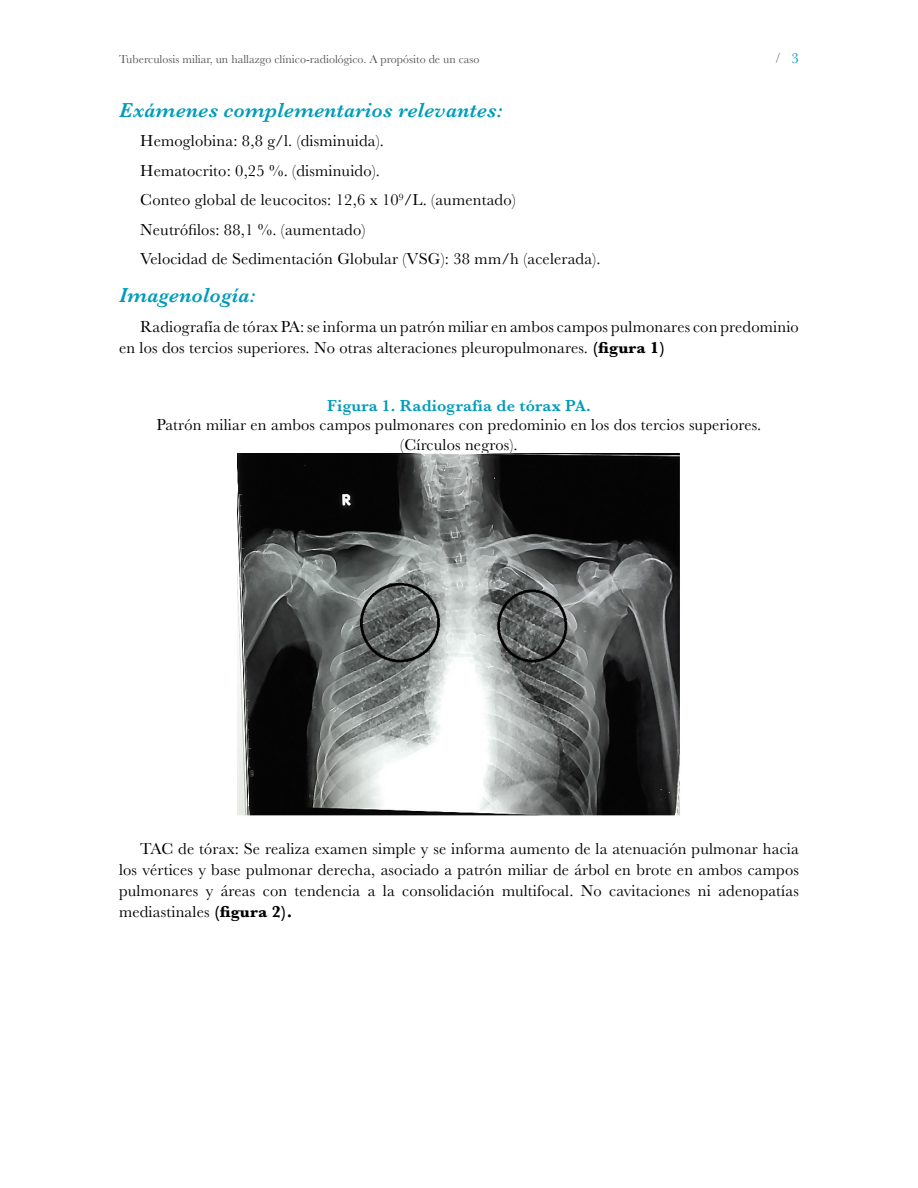
<style>
.page{position:relative;width:918px;height:1188px;background:#fff}
.page>*{position:absolute;margin:0;border:0;box-sizing:border-box;transform-origin:0 0}
.Titulo_2{font:italic 600 21px "Baskerville";letter-spacing:.01em;color:#009cb9}
.Texto_general{font:16.5px/21px "Baskerville";letter-spacing:.01em;color:#000}
.Titulo_tabla{font:16.5px/19.8px "Baskerville";letter-spacing:.01em;color:#000;text-align:center}
.Titulo_tabla_color{font:600 16.5px "Baskerville";letter-spacing:.01em;color:#009cb9}
.t1{font:15px "Baskerville";color:#009cb9}
.t2{font:12px "Baskerville";color:#575756}
.s1{font-weight:700}
</style>
<div class="page">
<svg style="left:776px;top:53px;width:4px;height:10px"></svg>
<img style="left:237px;top:453px;width:443px;height:363px">
<p class="t2" style="left:119px;top:52px;width:362px">Tuberculosis miliar, un hallazgo clínico-radiológico. A propósito de un caso</p>
<p class="t1" style="left:791px;top:49px;width:9px">3</p>
<p class="Titulo_2" style="left:119px;top:96px;width:385px">Exámenes complementarios relevantes:</p>
<p class="Texto_general" style="left:140px;top:131px;width:245px">Hemoglobina: 8,8 g/l. (disminuida).</p>
<p class="Texto_general" style="left:140px;top:160px;width:241px">Hematocrito: 0,25 %. (disminuido).</p>
<p class="Texto_general" style="left:140px;top:190px;width:377px">Conteo global de leucocitos: 12,6 x 10<sup>9</sup>/L. (aumentado)</p>
<p class="Texto_general" style="left:140px;top:219px;width:227px">Neutrófilos: 88,1 %. (aumentado)</p>
<p class="Texto_general" style="left:140px;top:249px;width:462px">Velocidad de Sedimentación Globular (VSG): 38 mm/h (acelerada).</p>
<p class="Titulo_2" style="left:119px;top:281px;width:138px">Imagenología:</p>
<p class="Texto_general" style="left:119px;top:316px;width:681px;text-indent:21px">Radiografía de tórax PA: se informa un patrón miliar en ambos campos pulmonares con predominio en los dos tercios superiores. No otras alteraciones pleuropulmonares. <span class="s1">(figura 1)</span></p>
<p class="Titulo_tabla_color" style="left:327px;top:394px;width:265px">Figura 1. Radiografía de tórax PA.</p>
<p class="Titulo_tabla" style="left:157px;top:415px;width:606px">Patrón miliar en ambos campos pulmonares con predominio en los dos tercios superiores. (Círculos negros).</p>
<p class="Texto_general" style="left:119px;top:838px;width:681px;text-align:justify;text-indent:21px">TAC de tórax: Se realiza examen simple y se informa aumento de la atenuación pulmonar hacia los vértices y base pulmonar derecha, asociado a patrón miliar de árbol en brote en ambos campos pulmonares y áreas con tendencia a la consolidación multifocal. No cavitaciones ni adenopatías mediastinales <span class="s1">(figura 2).</span></p>
</div>
